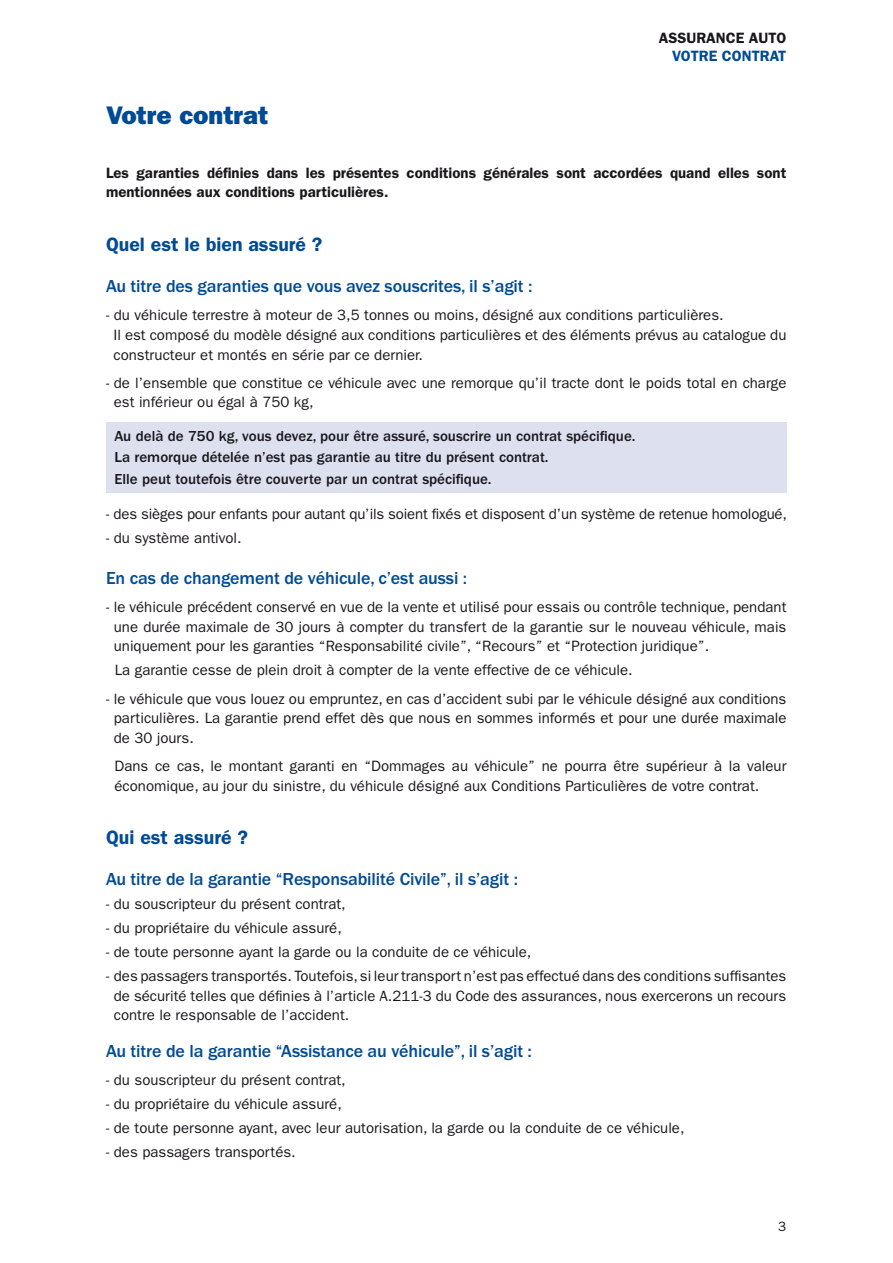
<style>
.page{position:relative;width:893px;height:1263px;background:#fff}
.page>*{position:absolute;margin:0;border:0;box-sizing:border-box;transform-origin:0 0}
.t1{font:25.5px "ITC Franklin Gothic Std Hvy";color:#004b94}
.t2{font:600 19.5px "ITC Franklin Gothic Std";color:#004b94}
.t3{font:500 18px "ITC Franklin Gothic Std";letter-spacing:-.005em;color:#004b94}
.t4{font:15px/19.6px "ITC Franklin Gothic Std";color:#1a171c}
.t5{font:500 15px/21.6px "ITC Franklin Gothic Std";color:#1a171c}
.t6{font:600 15px/19.6px "ITC Franklin Gothic Std";color:#1a171c}
.t7{font:600 15px "ITC Franklin Gothic Std";color:#004b94}
.t8{font:13.5px "ITC Franklin Gothic Std";color:#1a171c}
</style>
<div class="page">
<div style="left:106px;top:422px;width:680px;height:71px;background:#dde0ef"></div>
<h1 class="t1" style="left:106px;top:100px;width:164px">Votre contrat</h1>
<p class="t6" style="left:659px;top:28px;width:129px">ASSURANCE AUTO</p>
<p class="t7" style="left:672px;top:47px;width:19px">Votre</p>
<p class="t7" style="left:722px;top:47px;width:11px">contrat</p>
<p class="t6" style="left:106px;top:163px;width:682px">Les garanties définies dans les présentes conditions générales sont accordées quand elles sont mentionnées aux conditions particulières.</p>
<h2 class="t2" style="left:106px;top:233px;width:218px">Quel est le bien assuré ?</h2>
<p class="t3" style="left:106px;top:276px;width:428px">Au titre des garanties que vous avez souscrites, il s’agit :</p>
<p class="t4" style="left:114px;top:305px;width:674px;text-indent:-8px">- du véhicule terrestre à moteur de 3,5 tonnes ou moins, désigné aux conditions particulières.<br>Il est composé du modèle désigné aux conditions particulières et des éléments prévus au catalogue du constructeur et montés en série par ce dernier.</p>
<p class="t4" style="left:114px;top:373px;width:674px;text-indent:-8px">- de l’ensemble que constitue ce véhicule avec une remorque qu’il tracte dont le poids total en charge est inférieur ou égal à 750 kg,</p>
<p class="t5" style="left:115px;top:425px;width:523px">Au delà de 750 kg, vous devez, pour être assuré, souscrire un contrat spécifique.<br>La remorque dételée n’est pas garantie au titre du présent contrat.<br>Elle peut toutefois être couverte par un contrat spécifique.</p>
<p class="t4" style="left:106px;top:504px;width:683px">- des sièges pour enfants pour autant qu’ils soient fixés et disposent d’un système de retenue homologué,</p>
<p class="t4" style="left:106px;top:528px;width:137px">- du système antivol.</p>
<p class="t3" style="left:106px;top:568px;width:363px">En cas de changement de véhicule, c’est aussi :</p>
<p class="t4" style="left:114px;top:597px;width:674px;text-align:justify;text-indent:-8px">- le véhicule précédent conservé en vue de la vente et utilisé pour essais ou contrôle technique, pendant une durée maximale de 30 jours à compter du transfert de la garantie sur le nouveau véhicule, mais uniquement pour les garanties “Responsabilité civile”, “Recours” et “Protection juridique”.</p>
<p class="t4" style="left:115px;top:660px;width:519px">La garantie cesse de plein droit à compter de la vente effective de ce véhicule.</p>
<p class="t4" style="left:114px;top:689px;width:674px;text-align:justify;text-indent:-8px">- le véhicule que vous louez ou empruntez, en cas d’accident subi par le véhicule désigné aux conditions particulières. La garantie prend effet dès que nous en sommes informés et pour une durée maximale de 30 jours.</p>
<p class="t4" style="left:115px;top:756px;width:673px">Dans ce cas, le montant garanti en “Dommages au véhicule” ne pourra être supérieur à la valeur économique, au jour du sinistre, du véhicule désigné aux Conditions Particulières de votre contrat.</p>
<h2 class="t2" style="left:106px;top:826px;width:143px">Qui est assuré ?</h2>
<p class="t3" style="left:106px;top:869px;width:414px">Au titre de la garantie “Responsabilité Civile”, il s’agit :</p>
<p class="t4" style="left:106px;top:894px;width:241px">- du souscripteur du présent contrat,</p>
<p class="t4" style="left:106px;top:918px;width:237px">- du propriétaire du véhicule assuré,</p>
<p class="t4" style="left:106px;top:942px;width:427px">- de toute personne ayant la garde ou la conduite de ce véhicule,</p>
<p class="t4" style="left:114px;top:966px;width:674px;text-align:justify;text-indent:-8px">- des passagers transportés. Toutefois, si leur transport n’est pas effectué dans des conditions suffisantes de sécurité telles que définies à l’article A.211-3 du Code des assurances, nous exercerons un recours contre le responsable de l’accident.</p>
<p class="t3" style="left:106px;top:1041px;width:427px">Au titre de la garantie “Assistance au véhicule”, il s’agit :</p>
<p class="t4" style="left:106px;top:1070px;width:241px">- du souscripteur du présent contrat,</p>
<p class="t4" style="left:106px;top:1094px;width:237px">- du propriétaire du véhicule assuré,</p>
<p class="t4" style="left:106px;top:1118px;width:580px">- de toute personne ayant, avec leur autorisation, la garde ou la conduite de ce véhicule,</p>
<p class="t4" style="left:106px;top:1142px;width:191px">- des passagers transportés.</p>
<p class="t8" style="left:778px;top:1218px;width:10px">3</p>
</div>
